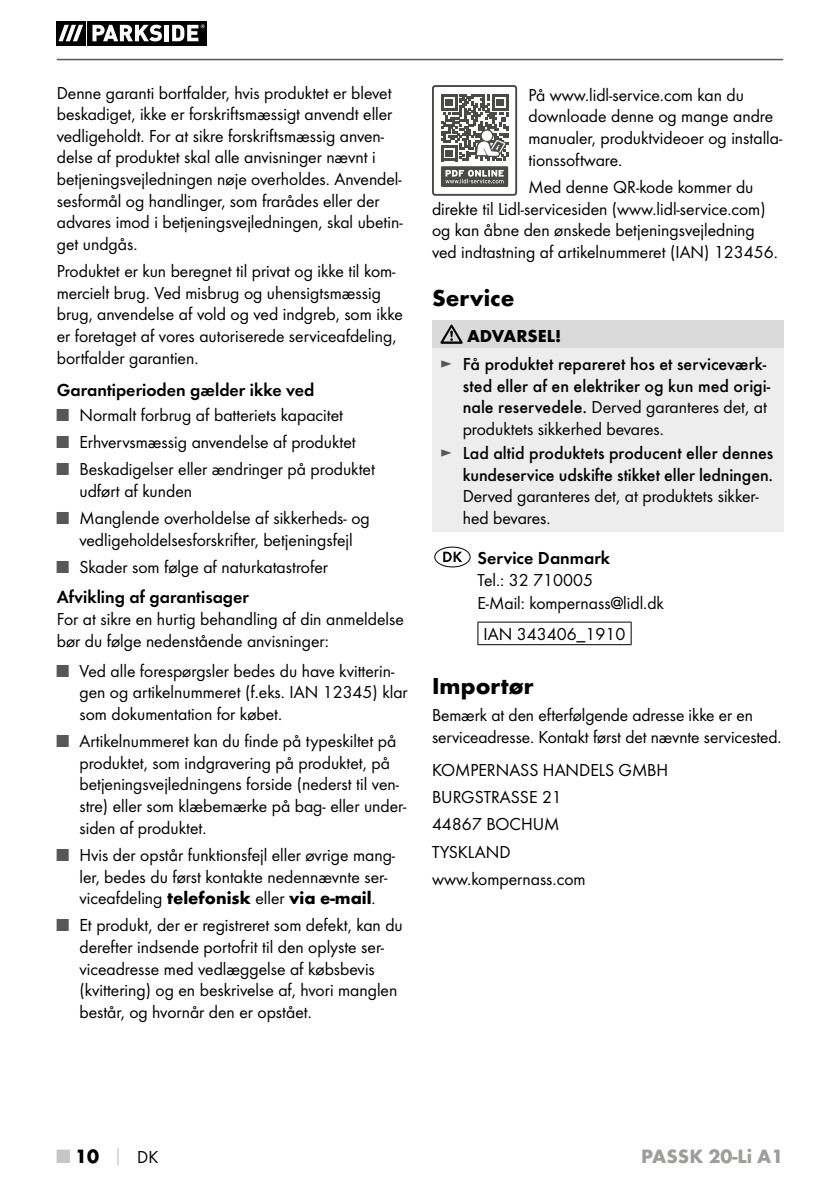
<style>
.page{position:relative;width:840px;height:1191px;background:#fff}
.page>*{position:absolute;margin:0;border:0;box-sizing:border-box;transform-origin:0 0}
.t1{font:700 24px "Futura";color:#000}
.t2{font:700 20px "Futura";color:#9d9d9c}
.t3{font:700 20px "Futura";color:#000}
.t4{font:18px/21.6px "Futura Boo";color:#000}
.t5{font:500 18px/27.6px "Futura";color:#000}
.t6{font:18px "Futura Dem";color:#000}
.t7{font:700 18px "Futura";color:#000}
.s1{color:#575756}
.s2{font-family:"Futura Boo";font-weight:400}
.s3{font-weight:700}
.s4{font-family:"Futura Boo";font-weight:400;color:#575756}
.s5{font-family:"Futura";font-weight:500}
.s6{color:#c6c6c6}
.s7{font-size:18px;color:#c6c6c6}
.s8{font-family:"Futura Boo";font-weight:400;font-size:18px}
</style>
<div class="page">
<hr style="left:57px;top:59px;width:725px;height:1px;background:#575756">
<svg style="left:85px;top:21px;width:122px;height:24px"></svg>
<div style="left:56px;top:21px;width:29px;height:24px;background:#000"></div>
<div style="left:87px;top:21px;width:119px;height:24px;background:#000"></div>
<svg style="left:58px;top:25px;width:25px;height:16px"></svg>
<svg style="left:92px;top:25px;width:70px;height:16px"></svg>
<hr style="left:164px;top:25px;width:4px;height:16px;background:#fff">
<svg style="left:172px;top:24px;width:32px;height:17px"></svg>
<div style="left:432px;top:85px;width:85px;height:111px;border:2px solid #4a4a49;border-radius:2px"></div>
<div style="left:440px;top:166px;width:68px;height:21px;background:#4a4a49"></div>
<svg style="left:445px;top:170px;width:58px;height:13px"></svg>
<svg style="left:441px;top:94px;width:67px;height:67px"></svg>
<div style="left:432px;top:320px;width:350px;height:28px;background:#dadada"></div>
<div style="left:432px;top:348px;width:350px;height:184px;background:#ededed"></div>
<svg style="left:440px;top:325px;width:22px;height:19px"></svg>
<div style="left:434px;top:547px;width:36px;height:20px;border:1px solid #000;border-radius:50%"></div>
<svg style="left:443px;top:552px;width:19px;height:10px"></svg>
<hr style="left:477px;top:621px;width:154px;height:1px;background:#000">
<svg style="left:477px;top:622px;width:1px;height:22px"></svg>
<svg style="left:630px;top:622px;width:1px;height:22px"></svg>
<hr style="left:477px;top:644px;width:154px;height:1px;background:#000">
<p class="t4" style="left:57px;top:82px;width:347px">Denne garanti bortfalder, hvis produktet er blevet beskadiget, ikke er forskriftsmæssigt anvendt eller vedligeholdt. For at sikre forskriftsmæssig anven&shy;delse af produktet skal alle anvisninger nævnt i betjeningsvejledningen nøje overholdes. Anvendel&shy;sesformål og handlinger, som frarådes eller der advares imod i betjeningsvejledningen, skal ubetin&shy;get undgås.</p>
<p class="t4" style="left:57px;top:260px;width:347px">Produktet er kun beregnet til privat og ikke til kom&shy;mercielt brug. Ved misbrug og uhensigtsmæssig brug, anvendelse af vold og ved indgreb, som ikke er foretaget af vores autoriserede serviceafdeling, bortfalder garantien.</p>
<p class="t6" style="left:57px;top:380px;width:259px">Garantiperioden gælder ikke ved</p>
<p class="t4" style="left:57px;top:404px;width:288px"><span class="s1">■</span> Normalt forbrug af batteriets kapacitet</p>
<p class="t4" style="left:57px;top:431px;width:300px"><span class="s1">■</span> Erhvervsmæssig anvendelse af produktet</p>
<p class="t4" style="left:79px;top:458px;width:297px;text-indent:-23px"><span class="s1">■</span> Beskadigelser eller ændringer på produktet udført af kunden</p>
<p class="t4" style="left:57px;top:507px;width:314px;text-align:center"><span class="s1">■</span> Manglende overholdelse af sikkerheds- og vedligeholdelsesforskrifter, betjeningsfejl</p>
<p class="t4" style="left:57px;top:556px;width:272px"><span class="s1">■</span> Skader som følge af naturkatastrofer</p>
<p class="t6" style="left:57px;top:586px;width:194px">Afvikling af garantisager</p>
<p class="t4" style="left:57px;top:608px;width:348px">For at sikre en hurtig behandling af din anmeldelse bør du følge nedenstående anvisninger:</p>
<p class="t4" style="left:79px;top:660px;width:329px;text-indent:-23px"><span class="s1">■</span> Ved alle forespørgsler bedes du have kvitterin&shy;gen og artikelnummeret (f.eks. IAN 12345) klar som dokumentation for købet.</p>
<p class="t4" style="left:79px;top:730px;width:328px;text-indent:-23px"><span class="s1">■</span> Artikelnummeret kan du finde på typeskiltet på produktet, som indgravering på produktet, på betjeningsvejledningens forside (nederst til ven&shy;stre) eller som klæbemærke på bag- eller under&shy;siden af produktet.</p>
<p class="t4" style="left:79px;top:844px;width:317px;text-indent:-23px"><span class="s1">■</span> Hvis der opstår funktionsfejl eller øvrige mang&shy;ler, bedes du først kontakte nedennævnte ser-</p>
<p class="t7" style="left:79px;top:887px;width:295px"><span class="s2">viceafdeling</span> telefonisk <span class="s2">eller</span> via e-mail<span class="s2">.</span></p>
<p class="t4" style="left:79px;top:914px;width:325px;text-indent:-23px"><span class="s1">■</span> Et produkt, der er registreret som defekt, kan du derefter indsende portofrit til den oplyste ser&shy;viceadresse med vedlæggelse af købsbevis (kvittering) og en beskrivelse af, hvori manglen består, og hvornår den er opstået.</p>
<p class="t4" style="left:528px;top:84px;width:255px">På www.lidl-service.com kan du downloade denne og mange andre manualer, produktvideoer og installa&shy;tionssoftware.</p>
<p class="t4" style="left:432px;top:176px;width:345px;text-indent:96px">Med denne QR-kode kommer du direkte til Lidl-servicesiden (www.lidl-service.com) og kan åbne den ønskede betjeningsvejledning ved indtastning af artikelnummeret (IAN) 123456.</p>
<h1 class="t1" style="left:432px;top:283px;width:84px">Service</h1>
<p class="t5" style="left:440px;top:322px;width:327px;text-indent:27px"><span class="s3">ADVARSEL!<br></span><span class="s4">►</span> Få produktet repareret hos et serviceværk-</p>
<p class="t5" style="left:462px;top:372px;width:309px">sted eller af en elektriker og kun med origi-</p>
<p class="t4" style="left:462px;top:396px;width:305px"><span class="s5">nale reservedele.</span> Derved garanteres det, at produktets sikkerhed bevares.</p>
<p class="t5" style="left:440px;top:442px;width:334px;line-height:21.6px;text-align:right"><span class="s4">►</span> Lad altid produktets producent eller dennes kundeservice udskifte stikket eller ledningen.</p>
<p class="t4" style="left:462px;top:485px;width:297px">Derved garanteres det, at produktets sikker&shy;hed bevares.</p>
<p class="t6" style="left:477px;top:547px;width:134px">Service Danmark</p>
<p class="t4" style="left:477px;top:569px;width:188px;line-height:22.4px">Tel.: 32 710005<br>E-Mail: kompernass@lidl.dk</p>
<p class="t4" style="left:483px;top:623px;width:143px">IAN 343406_1910</p>
<h1 class="t1" style="left:432px;top:671px;width:103px">Importør</h1>
<p class="t4" style="left:432px;top:704px;width:348px">Bemærk at den efterfølgende adresse ikke er en serviceadresse. Kontakt først det nævnte servicested.</p>
<p class="t4" style="left:432px;top:756px;width:238px;line-height:27.2px">KOMPERNASS HANDELS GMBH<br>BURGSTRASSE 21<br>44867 BOCHUM<br>TYSKLAND www.kompernass.com</p>
<p class="t3" style="left:57px;top:1143px;width:103px"><span class="s6">■</span> 10 <span class="s7">│</span> <span class="s8">DK</span></p>
<p class="t2" style="left:640px;top:1143px;width:144px">PASSK 20-Li A1</p>
</div>
